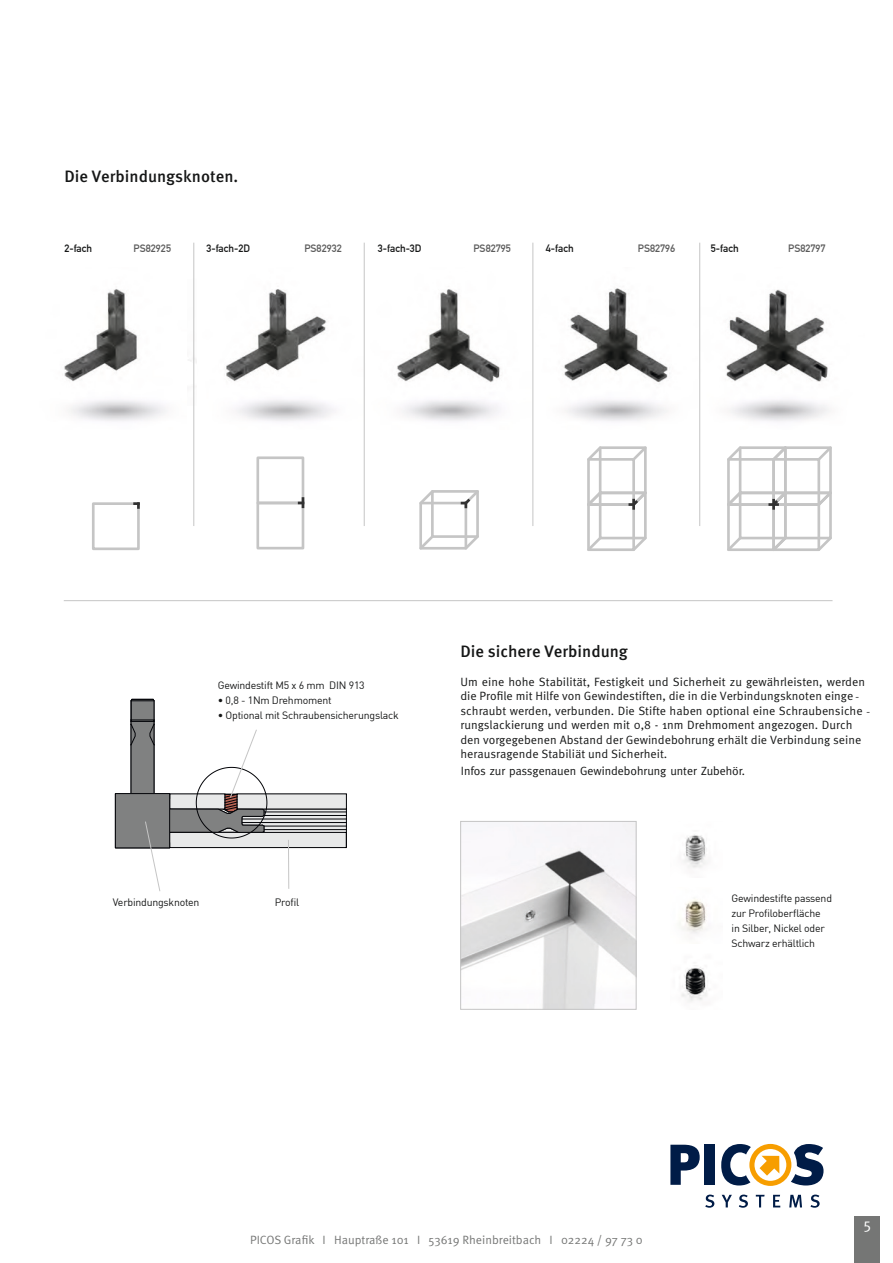
<style>
.page{position:relative;width:893px;height:1263px;background:#fff}
.page>*{position:absolute;margin:0;border:0;box-sizing:border-box;transform-origin:0 0}
.t1{font:500 16.5px "Meta Pro";color:#151616}
.t2{font:15px "Meta";color:#fff}
.t3{font:12px/14.4px "Meta Pro";color:#151616}
.t4{font:12px "Meta Pro";color:#757675}
.t5{font:12px "Meta";color:#151616}
.t6{font:10.5px/15px "DIN";letter-spacing:-.02em;color:#151616}
.t7{font:700 10.5px "DIN Alternate";color:#151616}
.t8{font:700 10.5px "DIN Alternate";color:#5b5b5b}
.s1{font-family:"Minion Pro"}
</style>
<div class="page">
<svg style="left:670px;top:1145px;width:30px;height:40px"></svg>
<div style="left:704px;top:1145px;width:11px;height:40px;background:#001c47"></div>
<svg style="left:705px;top:1194px;width:9px;height:14px"></svg>
<svg style="left:722px;top:1195px;width:10px;height:12px"></svg>
<svg style="left:739px;top:1194px;width:9px;height:14px"></svg>
<svg style="left:756px;top:1195px;width:9px;height:12px"></svg>
<svg style="left:773px;top:1195px;width:7px;height:12px"></svg>
<svg style="left:789px;top:1195px;width:13px;height:12px"></svg>
<svg style="left:810px;top:1194px;width:10px;height:14px"></svg>
<svg style="left:721px;top:1144px;width:102px;height:42px"></svg>
<div style="left:855px;top:1216px;width:25px;height:47px;background:#757675"></div>
<hr style="left:64px;top:600px;width:768px;height:1px;background:#c5c5c5">
<svg style="left:267px;top:811px;width:78px;height:20px"></svg>
<div style="left:207px;top:809px;width:140px;height:24px;border:1px solid #e8e9e9"></div>
<hr style="left:242px;top:819px;width:104px;height:1px;background:#020307">
<hr style="left:242px;top:822px;width:104px;height:1px;background:#020307">
<hr style="left:264px;top:815px;width:82px;height:1px;background:#020307">
<hr style="left:264px;top:812px;width:82px;height:1px;background:#020307">
<hr style="left:264px;top:829px;width:82px;height:1px;background:#020307">
<hr style="left:264px;top:826px;width:82px;height:1px;background:#020307">
<hr style="left:237px;top:809px;width:109px;height:1px;background:#020307">
<svg style="left:346px;top:809px;width:1px;height:38px"></svg>
<div style="left:237px;top:794px;width:109px;height:15px;background:#e8e9e9"></div>
<div style="left:170px;top:832px;width:176px;height:15px;background:#e8e9e9"></div>
<div style="left:169px;top:832px;width:177px;height:16px;border:1px solid #020307"></div>
<img style="left:462px;top:823px;width:172px;height:184px">
<div style="left:460px;top:821px;width:176px;height:188px;border:1px solid #c5c5c5"></div>
<div style="left:739px;top:446px;width:48px;height:48px;border:3px solid #c5c5c5"></div>
<div style="left:727px;top:458px;width:48px;height:48px;border:3px solid #c5c5c5"></div>
<svg style="left:727px;top:446px;width:17px;height:17px"></svg>
<div style="left:739px;top:491px;width:48px;height:48px;border:3px solid #c5c5c5"></div>
<div style="left:727px;top:503px;width:48px;height:48px;border:3px solid #c5c5c5"></div>
<svg style="left:727px;top:489px;width:17px;height:19px"></svg>
<svg style="left:727px;top:534px;width:17px;height:17px"></svg>
<div style="left:784px;top:446px;width:48px;height:48px;border:3px solid #c5c5c5"></div>
<div style="left:772px;top:458px;width:48px;height:48px;border:3px solid #c5c5c5"></div>
<svg style="left:770px;top:446px;width:19px;height:17px"></svg>
<svg style="left:815px;top:446px;width:17px;height:17px"></svg>
<div style="left:784px;top:491px;width:48px;height:48px;border:3px solid #c5c5c5"></div>
<div style="left:772px;top:503px;width:48px;height:48px;border:3px solid #c5c5c5"></div>
<svg style="left:815px;top:489px;width:17px;height:19px"></svg>
<svg style="left:815px;top:534px;width:17px;height:17px"></svg>
<svg style="left:770px;top:534px;width:19px;height:17px"></svg>
<svg style="left:767px;top:489px;width:22px;height:19px"></svg>
<div style="left:92px;top:502px;width:48px;height:48px;border:3px solid #c5c5c5"></div>
<svg style="left:135px;top:502px;width:5px;height:5px"></svg>
<img style="left:193px;top:278px;width:1px;height:128px">
<svg style="left:190px;top:338px;width:7px;height:49px"></svg>
<img style="left:683px;top:834px;width:24px;height:34px">
<img style="left:679px;top:898px;width:28px;height:36px">
<img style="left:681px;top:965px;width:29px;height:37px">
<img style="left:64px;top:289px;width:102px;height:132px">
<div style="left:431px;top:490px;width:48px;height:48px;border:3px solid #c5c5c5"></div>
<div style="left:419px;top:502px;width:48px;height:48px;border:3px solid #c5c5c5"></div>
<svg style="left:419px;top:490px;width:17px;height:17px"></svg>
<svg style="left:462px;top:533px;width:17px;height:17px"></svg>
<svg style="left:419px;top:533px;width:17px;height:17px"></svg>
<svg style="left:459px;top:490px;width:20px;height:17px"></svg>
<img style="left:397px;top:289px;width:104px;height:132px">
<div style="left:599px;top:446px;width:48px;height:48px;border:3px solid #c5c5c5"></div>
<div style="left:587px;top:458px;width:48px;height:48px;border:3px solid #c5c5c5"></div>
<svg style="left:587px;top:446px;width:17px;height:17px"></svg>
<svg style="left:630px;top:446px;width:17px;height:17px"></svg>
<div style="left:599px;top:491px;width:48px;height:48px;border:3px solid #c5c5c5"></div>
<div style="left:587px;top:503px;width:48px;height:48px;border:3px solid #c5c5c5"></div>
<svg style="left:587px;top:489px;width:17px;height:19px"></svg>
<svg style="left:630px;top:534px;width:17px;height:17px"></svg>
<svg style="left:587px;top:534px;width:17px;height:17px"></svg>
<svg style="left:627px;top:489px;width:20px;height:19px"></svg>
<img style="left:563px;top:288px;width:107px;height:133px">
<img style="left:700px;top:268px;width:129px;height:161px">
<div style="left:256px;top:456px;width:48px;height:48px;border:3px solid #c5c5c5"></div>
<div style="left:256px;top:502px;width:48px;height:47px;border:3px solid #c5c5c5"></div>
<svg style="left:299px;top:498px;width:5px;height:9px"></svg>
<img style="left:226px;top:289px;width:109px;height:132px">
<hr style="left:194px;top:243px;width:1px;height:283px;background:#c5c5c5">
<hr style="left:699px;top:243px;width:1px;height:283px;background:#c5c5c5">
<hr style="left:364px;top:243px;width:1px;height:283px;background:#c5c5c5">
<hr style="left:533px;top:243px;width:1px;height:283px;background:#c5c5c5">
<hr style="left:288px;top:840px;width:1px;height:49px;background:#c5c5c5">
<svg style="left:115px;top:699px;width:152px;height:192px"></svg>
<h1 class="t1" style="left:64px;top:166px;width:175px">Die Verbindungsknoten.</h1>
<p class="t8" style="left:134px;top:241px;width:39px">PS82925</p>
<p class="t8" style="left:304px;top:241px;width:39px">PS82932</p>
<p class="t8" style="left:473px;top:241px;width:39px">PS82795</p>
<p class="t8" style="left:638px;top:241px;width:39px">PS82796</p>
<p class="t8" style="left:788px;top:241px;width:39px">PS82797</p>
<p class="t7" style="left:64px;top:241px;width:29px">2-fach</p>
<p class="t7" style="left:206px;top:241px;width:45px">3-fach-2D</p>
<p class="t7" style="left:378px;top:241px;width:45px">3-fach-3D</p>
<p class="t7" style="left:546px;top:241px;width:29px">4-fach</p>
<p class="t7" style="left:711px;top:241px;width:29px">5-fach</p>
<p class="t6" style="left:218px;top:677px;width:148px">Gewindestift M5 x 6 mm DIN 913</p>
<p class="t6" style="left:218px;top:692px;width:115px">• 0,8 - 1Nm Drehmoment</p>
<p class="t6" style="left:218px;top:707px;width:182px">• Optional mit Schraubensicherungslack</p>
<p class="t6" style="left:113px;top:895px;width:88px">Verbindungsknoten</p>
<p class="t6" style="left:275px;top:895px;width:26px">Profil</p>
<h1 class="t1" style="left:460px;top:641px;width:169px">Die sichere Verbindung</h1>
<p class="t3" style="left:460px;top:675px;width:411px">Um eine hohe Stabilität, Festigkeit und Sicherheit zu gewährleisten, werden die Profile mit Hilfe von Gewindestiften, die in die Verbindungsknoten einge <span class="s1">- </span>schraubt werden, verbunden. Die Stifte haben optional eine Schraubensiche <span class="s1">- </span>rungslackierung und werden mit 0,8 - 1nm Drehmoment angezogen. Durch den vorgegebenen Abstand der Gewindebohrung erhält die Verbindung seine herausragende Stabiliät und Sicherheit.</p>
<p class="t3" style="left:460px;top:766px;width:274px">Infos zur passgenauen Gewindebohrung ab Seite 16.</p>
<p class="t5" style="left:461px;top:764px;width:285px">Infos zur passgenauen Gewindebohrung unter Zubehör.</p>
<p class="t6" style="left:732px;top:890px;width:102px">Gewindestifte passend zur Profiloberfläche<br>in Silber, Nickel oder<br>Schwarz erhältlich</p>
<p class="t2" style="left:863px;top:1215px;width:10px">5</p>
<p class="t4" style="left:250px;top:1232px;width:394px">PICOS Grafik I Hauptraße 101 I 53619 Rheinbreitbach I 02224 / 97 73 0</p>
</div>
